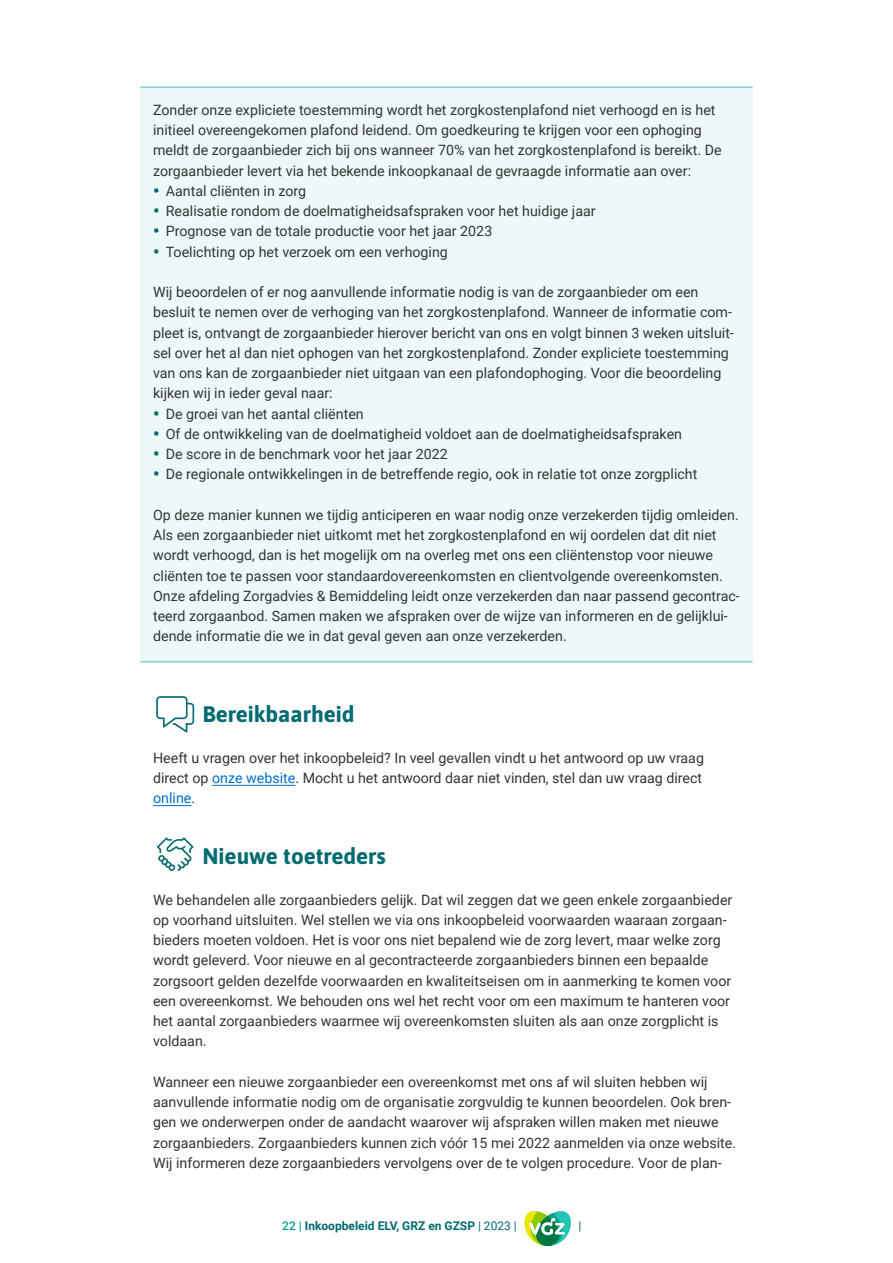
<style>
.page{position:relative;width:893px;height:1263px;background:#fff}
.page>*{position:absolute;margin:0;border:0;box-sizing:border-box;transform-origin:0 0}
.H2_kopje_IN{font:700 22.5px "Asap";color:#006b70}
.PLAT_IN{font:14.25px/20.2px "Roboto";color:#333334}
.Plat_IN_met_arcering{font:14.25px/20.2px "Roboto";color:#333334}
.t1{font:700 12px "Roboto";color:#006b70}
.t2{font:12px "Roboto";color:#006b70}
.s1{font-weight:700;font-size:18px;color:#006b70}
.s2{color:#006fce}
.s3{font-weight:500;color:#059f8e}
.s4{font-weight:400}
</style>
<div class="page">
<svg style="left:524px;top:1211px;width:47px;height:35px"></svg>
<div style="left:140px;top:87px;width:613px;height:575px;background:#edf9f9"></div>
<hr style="left:140px;top:662px;width:613px;height:1px;background:#52bbb3">
<hr style="left:140px;top:87px;width:613px;height:1px;background:#52bbb3">
<hr style="left:212px;top:785px;width:83px;height:1px;background:#006fce">
<hr style="left:153px;top:805px;width:38px;height:1px;background:#006fce">
<svg style="left:156px;top:696px;width:38px;height:37px"></svg>
<svg style="left:157px;top:837px;width:37px;height:34px"></svg>
<p class="Plat_IN_met_arcering" style="left:153px;top:99px;width:570px">Zonder onze expliciete toestemming wordt het zorgkostenplafond niet verhoogd en is het initieel overeengekomen plafond leidend. Om goedkeuring te krijgen voor een ophoging meldt de zorgaanbieder zich bij ons wanneer 70% van het zorgkostenplafond is bereikt. De zorgaanbieder levert via het bekende inkoopkanaal de gevraagde informatie aan over:</p>
<p class="PLAT_IN" style="left:153px;top:180px;width:155px"><span class="s1">•</span> Aantal cliënten in zorg</p>
<p class="PLAT_IN" style="left:153px;top:200px;width:444px"><span class="s1">•</span> Realisatie rondom de doelmatigheidsafspraken voor het huidige jaar</p>
<p class="PLAT_IN" style="left:153px;top:221px;width:341px"><span class="s1">•</span> Prognose van de totale productie voor het jaar 2023</p>
<p class="PLAT_IN" style="left:153px;top:241px;width:296px"><span class="s1">•</span> Toelichting op het verzoek om een verhoging</p>
<p class="Plat_IN_met_arcering" style="left:153px;top:281px;width:582px">Wij beoordelen of er nog aanvullende informatie nodig is van de zorgaanbieder om een besluit te nemen over de verhoging van het zorgkostenplafond. Wanneer de informatie com&shy;pleet is, ontvangt de zorgaanbieder hierover bericht van ons en volgt binnen 3 weken uitsluit&shy;sel over het al dan niet ophogen van het zorgkostenplafond. Zonder expliciete toestemming van ons kan de zorgaanbieder niet uitgaan van een plafondophoging. Voor die beoordeling kijken wij in ieder geval naar:</p>
<p class="PLAT_IN" style="left:153px;top:403px;width:212px"><span class="s1">•</span> De groei van het aantal cliënten</p>
<p class="PLAT_IN" style="left:153px;top:423px;width:530px"><span class="s1">•</span> Of de ontwikkeling van de doelmatigheid voldoet aan de doelmatigheidsafspraken</p>
<p class="PLAT_IN" style="left:153px;top:443px;width:296px"><span class="s1">•</span> De score in de benchmark voor het jaar 2022</p>
<p class="PLAT_IN" style="left:153px;top:464px;width:546px"><span class="s1">•</span> De regionale ontwikkelingen in de betreffende regio, ook in relatie tot onze zorgplicht</p>
<p class="Plat_IN_met_arcering" style="left:153px;top:504px;width:588px">Op deze manier kunnen we tijdig anticiperen en waar nodig onze verzekerden tijdig omleiden.<br>Als een zorgaanbieder niet uitkomt met het zorgkostenplafond en wij oordelen dat dit niet wordt verhoogd, dan is het mogelijk om na overleg met ons een cliëntenstop voor nieuwe cliënten toe te passen voor standaardovereenkomsten en clientvolgende overeenkomsten.<br>Onze afdeling Zorgadvies &amp; Bemiddeling leidt onze verzekerden dan naar passend gecontrac&shy;teerd zorgaanbod. Samen maken we afspraken over de wijze van informeren en de gelijklui&shy;dende informatie die we in dat geval geven aan onze verzekerden.</p>
<p class="H2_kopje_IN" style="left:202px;top:699px;width:154px">Bereikbaarheid</p>
<p class="PLAT_IN" style="left:153px;top:747px;width:552px">Heeft u vragen over het inkoopbeleid? In veel gevallen vindt u het antwoord op uw vraag direct op <span class="s2">onze website</span>. Mocht u het antwoord daar niet vinden, stel dan uw vraag direct <span class="s2">online</span>.</p>
<p class="H2_kopje_IN" style="left:202px;top:841px;width:185px">Nieuwe toetreders</p>
<p class="PLAT_IN" style="left:153px;top:889px;width:581px">We behandelen alle zorgaanbieders gelijk. Dat wil zeggen dat we geen enkele zorgaanbieder op voorhand uitsluiten. Wel stellen we via ons inkoopbeleid voorwaarden waaraan zorgaan&shy;bieders moeten voldoen. Het is voor ons niet bepalend wie de zorg levert, maar welke zorg wordt geleverd. Voor nieuwe en al gecontracteerde zorgaanbieders binnen een bepaalde zorgsoort gelden dezelfde voorwaarden en kwaliteitseisen om in aanmerking te komen voor een overeenkomst. We behouden ons wel het recht voor om een maximum te hanteren voor het aantal zorgaanbieders waarmee wij overeenkomsten sluiten als aan onze zorgplicht is voldaan.</p>
<p class="PLAT_IN" style="left:153px;top:1071px;width:585px">Wanneer een nieuwe zorgaanbieder een overeenkomst met ons af wil sluiten hebben wij aanvullende informatie nodig om de organisatie zorgvuldig te kunnen beoordelen. Ook bren&shy;gen we onderwerpen onder de aandacht waarover wij afspraken willen maken met nieuwe zorgaanbieders. Zorgaanbieders kunnen zich vóór 15 mei 2022 aanmelden via onze website.<br>Wij informeren deze zorgaanbieders vervolgens over de te volgen procedure. Voor de plan-</p>
<p class="t1" style="left:282px;top:1217px;width:236px"><span class="s3">22 |</span> Inkoopbeleid ELV, GRZ en GZSP <span class="s4">| 2023 |</span></p>
<p class="t2" style="left:578px;top:1217px;width:4px">|</p>
</div>
